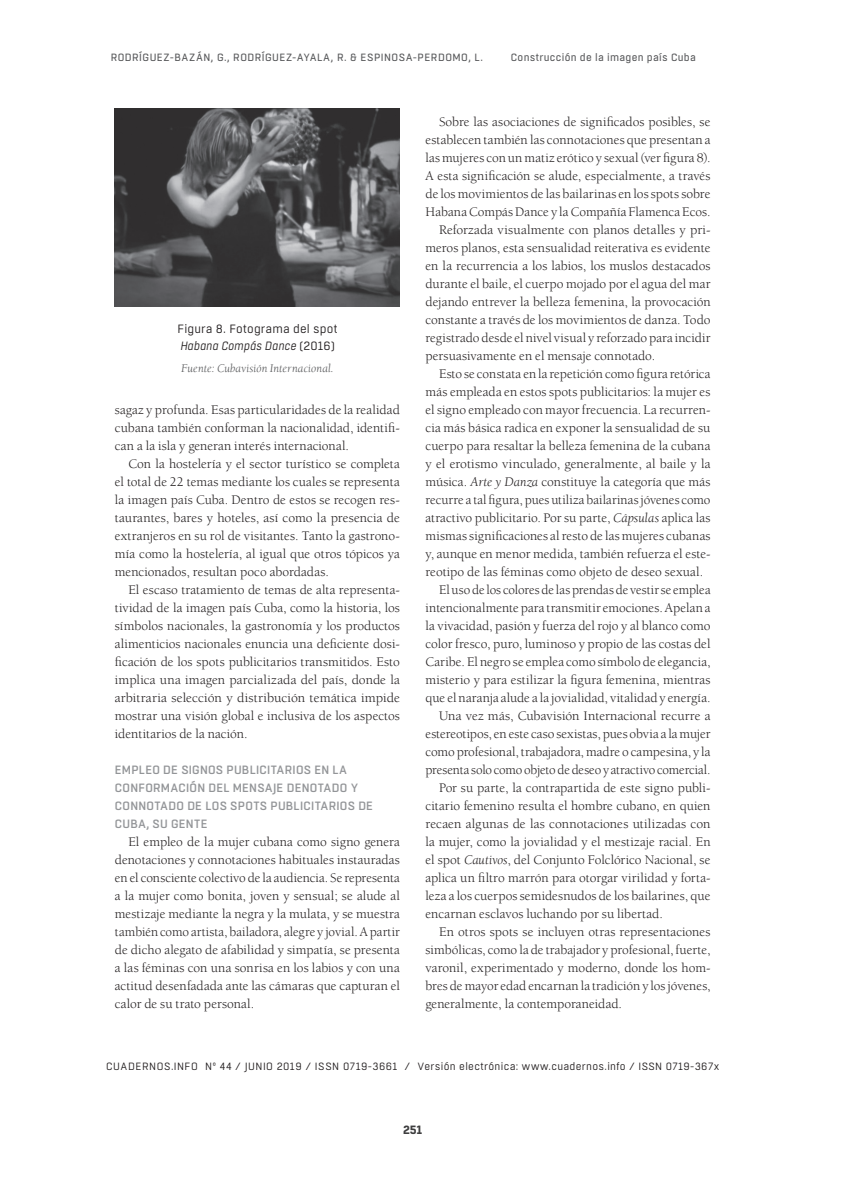
<style>
.page{position:relative;width:851px;height:1191px;background:#fff}
.page>*{position:absolute;margin:0;border:0;box-sizing:border-box;transform-origin:0 0}
.t1{font:13.5px/18px "Berkeley Std";color:#231f20;text-align:justify}
.t2{font:500 12px/18px "Boxed";letter-spacing:.02em;color:#939598}
.t3{font:12px/16.5px "Boxed";letter-spacing:.01em;color:#231f20}
.t4{font:italic 12px "Berkeley Std";letter-spacing:.005em;color:#57585a}
.t5{font:700 12px "Boxed";color:#3e3e3f}
.t6{font:10.5px "Boxed";letter-spacing:.04em;color:#231f20}
.t7{font:10.5px "Boxed";letter-spacing:.04em;color:#57585a}
.s1{font-style:italic}
</style>
<div class="page">
<img style="left:115px;top:108px;width:285px;height:198px">
<p class="t7" style="left:111px;top:51px;width:374px">RODRÍGUEZ-BAZÁN, G., RODRÍGUEZ-AYALA, R. &amp; ESPINOSA-PERDOMO, L.</p>
<p class="t7" style="left:510px;top:51px;width:186px">Construcción de la imagen país Cuba</p>
<p class="t3" style="left:177px;top:321px;width:161px">Figura 8. Fotograma del spot<br><span class="s1">Habana Compás Dance</span> (2016)</p>
<p class="t4" style="left:181px;top:362px;width:154px">Fuente: Cubavisión Internacional.</p>
<p class="t1" style="left:115px;top:401px;width:286px">sagaz y profunda. Esas particularidades de la realidad cubana también conforman la nacionalidad, identifi&shy;can a la isla y generan interés internacional.</p>
<p class="t1" style="left:115px;top:455px;width:286px;text-indent:14px">Con la hostelería y el sector turístico se completa el total de 22 temas mediante los cuales se representa la imagen país Cuba. Dentro de estos se recogen res&shy;taurantes, bares y hoteles, así como la presencia de extranjeros en su rol de visitantes. Tanto la gastrono&shy;mía como la hostelería, al igual que otros tópicos ya mencionados, resultan poco abordadas.</p>
<p class="t1" style="left:115px;top:581px;width:286px;text-indent:14px">El escaso tratamiento de temas de alta representa&shy;tividad de la imagen país Cuba, como la historia, los símbolos nacionales, la gastronomía y los productos alimenticios nacionales enuncia una deficiente dosi&shy;ficación de los spots publicitarios transmitidos. Esto implica una imagen parcializada del país, donde la arbitraria selección y distribución temática impide mostrar una visión global e inclusiva de los aspectos identitarios de la nación.</p>
<p class="t2" style="left:115px;top:761px;width:260px">EMPLEO DE SIGNOS PUBLICITARIOS EN LA<br>CONFORMACIÓN DEL MENSAJE DENOTADO Y<br>CONNOTADO DE LOS SPOTS PUBLICITARIOS DE<br>CUBA, SU GENTE</p>
<p class="t1" style="left:115px;top:833px;width:286px;text-indent:14px">El empleo de la mujer cubana como signo genera denotaciones y connotaciones habituales instauradas en el consciente colectivo de la audiencia. Se representa a la mujer como bonita, joven y sensual; se alude al mestizaje mediante la negra y la mulata, y se muestra también como artista, bailadora, alegre y jovial. A partir de dicho alegato de afabilidad y simpatía, se presenta a las féminas con una sonrisa en los labios y con una actitud desenfadada ante las cámaras que capturan el calor de su trato personal.</p>
<p class="t1" style="left:439px;top:113px;width:273px">Sobre las asociaciones de significados posibles, se</p>
<p class="t1" style="left:425px;top:131px;width:286px">establecen también las connotaciones que presentan a</p>
<p class="t1" style="left:425px;top:149px;width:286px">las mujeres con un matiz erótico y sexual (ver figura 8).</p>
<p class="t1" style="left:425px;top:167px;width:286px">A esta significación se alude, especialmente, a través</p>
<p class="t1" style="left:425px;top:185px;width:286px">de los movimientos de las bailarinas en los spots sobre</p>
<p class="t1" style="left:425px;top:203px;width:286px">Habana Compás Dance y la Compañía Flamenca Ecos.</p>
<p class="t1" style="left:439px;top:221px;width:273px">Reforzada visualmente con planos detalles y pri-</p>
<p class="t1" style="left:425px;top:239px;width:286px">meros planos, esta sensualidad reiterativa es evidente</p>
<p class="t1" style="left:425px;top:257px;width:286px">en la recurrencia a los labios, los muslos destacados</p>
<p class="t1" style="left:425px;top:275px;width:286px">durante el baile, el cuerpo mojado por el agua del mar</p>
<p class="t1" style="left:425px;top:293px;width:286px">dejando entrever la belleza femenina, la provocación</p>
<p class="t1" style="left:425px;top:311px;width:286px">constante a través de los movimientos de danza. Todo</p>
<p class="t1" style="left:425px;top:329px;width:286px">registrado desde el nivel visual y reforzado para incidir</p>
<p class="t1" style="left:425px;top:347px;width:231px">persuasivamente en el mensaje connotado.</p>
<p class="t1" style="left:439px;top:365px;width:273px">Esto se constata en la repetición como figura retórica</p>
<p class="t1" style="left:425px;top:383px;width:286px">más empleada en estos spots publicitarios: la mujer es</p>
<p class="t1" style="left:425px;top:401px;width:286px">el signo empleado con mayor frecuencia. La recurren-</p>
<p class="t1" style="left:425px;top:419px;width:286px">cia más básica radica en exponer la sensualidad de su</p>
<p class="t1" style="left:425px;top:437px;width:286px">cuerpo para resaltar la belleza femenina de la cubana</p>
<p class="t1" style="left:425px;top:455px;width:286px">y el erotismo vinculado, generalmente, al baile y la</p>
<p class="t1" style="left:425px;top:473px;width:286px">música. <span class="s1">Arte y Danza</span> constituye la categoría que más</p>
<p class="t1" style="left:425px;top:491px;width:286px">recurre a tal figura, pues utiliza bailarinas jóvenes como</p>
<p class="t1" style="left:425px;top:509px;width:286px">atractivo publicitario. Por su parte, <span class="s1">Cápsulas</span> aplica las</p>
<p class="t1" style="left:425px;top:527px;width:286px">mismas significaciones al resto de las mujeres cubanas</p>
<p class="t1" style="left:425px;top:545px;width:286px">y, aunque en menor medida, también refuerza el este-</p>
<p class="t1" style="left:425px;top:563px;width:279px">reotipo de las féminas como objeto de deseo sexual.</p>
<p class="t1" style="left:439px;top:581px;width:273px">El uso de los colores de las prendas de vestir se emplea</p>
<p class="t1" style="left:425px;top:599px;width:286px">intencionalmente para transmitir emociones. Apelan a</p>
<p class="t1" style="left:425px;top:617px;width:286px">la vivacidad, pasión y fuerza del rojo y al blanco como</p>
<p class="t1" style="left:425px;top:635px;width:286px">color fresco, puro, luminoso y propio de las costas del</p>
<p class="t1" style="left:425px;top:653px;width:286px">Caribe. El negro se emplea como símbolo de elegancia,</p>
<p class="t1" style="left:425px;top:671px;width:286px">misterio y para estilizar la figura femenina, mientras</p>
<p class="t1" style="left:425px;top:689px;width:286px">que el naranja alude a la jovialidad, vitalidad y energía.</p>
<p class="t1" style="left:439px;top:707px;width:273px">Una vez más, Cubavisión Internacional recurre a</p>
<p class="t1" style="left:425px;top:725px;width:286px">estereotipos, en este caso sexistas, pues obvia a la mujer</p>
<p class="t1" style="left:425px;top:743px;width:286px">como profesional, trabajadora, madre o campesina, y la</p>
<p class="t1" style="left:425px;top:761px;width:286px">presenta solo como objeto de deseo y atractivo comercial.</p>
<p class="t1" style="left:439px;top:779px;width:273px">Por su parte, la contrapartida de este signo publi-</p>
<p class="t1" style="left:425px;top:797px;width:286px">citario femenino resulta el hombre cubano, en quien</p>
<p class="t1" style="left:425px;top:815px;width:286px">recaen algunas de las connotaciones utilizadas con</p>
<p class="t1" style="left:425px;top:833px;width:286px">la mujer, como la jovialidad y el mestizaje racial. En</p>
<p class="t1" style="left:425px;top:851px;width:286px">el spot <span class="s1">Cautivos</span>, del Conjunto Folclórico Nacional, se</p>
<p class="t1" style="left:425px;top:869px;width:286px">aplica un filtro marrón para otorgar virilidad y forta-</p>
<p class="t1" style="left:425px;top:887px;width:286px">leza a los cuerpos semidesnudos de los bailarines, que</p>
<p class="t1" style="left:425px;top:905px;width:239px">encarnan esclavos luchando por su libertad.</p>
<p class="t1" style="left:439px;top:923px;width:273px">En otros spots se incluyen otras representaciones</p>
<p class="t1" style="left:425px;top:941px;width:286px">simbólicas, como la de trabajador y profesional, fuerte,</p>
<p class="t1" style="left:425px;top:959px;width:286px">varonil, experimentado y moderno, donde los hom-</p>
<p class="t1" style="left:425px;top:977px;width:286px">bres de mayor edad encarnan la tradición y los jóvenes,</p>
<p class="t1" style="left:425px;top:995px;width:198px">generalmente, la contemporaneidad.</p>
<p class="t6" style="left:106px;top:1060px;width:614px">CUADERNOS.INFO Nº 44 / JUNIO 2019 / ISSN 0719-3661 / Versión electrónica: www.cuadernos.info / ISSN 0719-367x</p>
<p class="t5" style="left:403px;top:1122px;width:20px">251</p>
</div>
